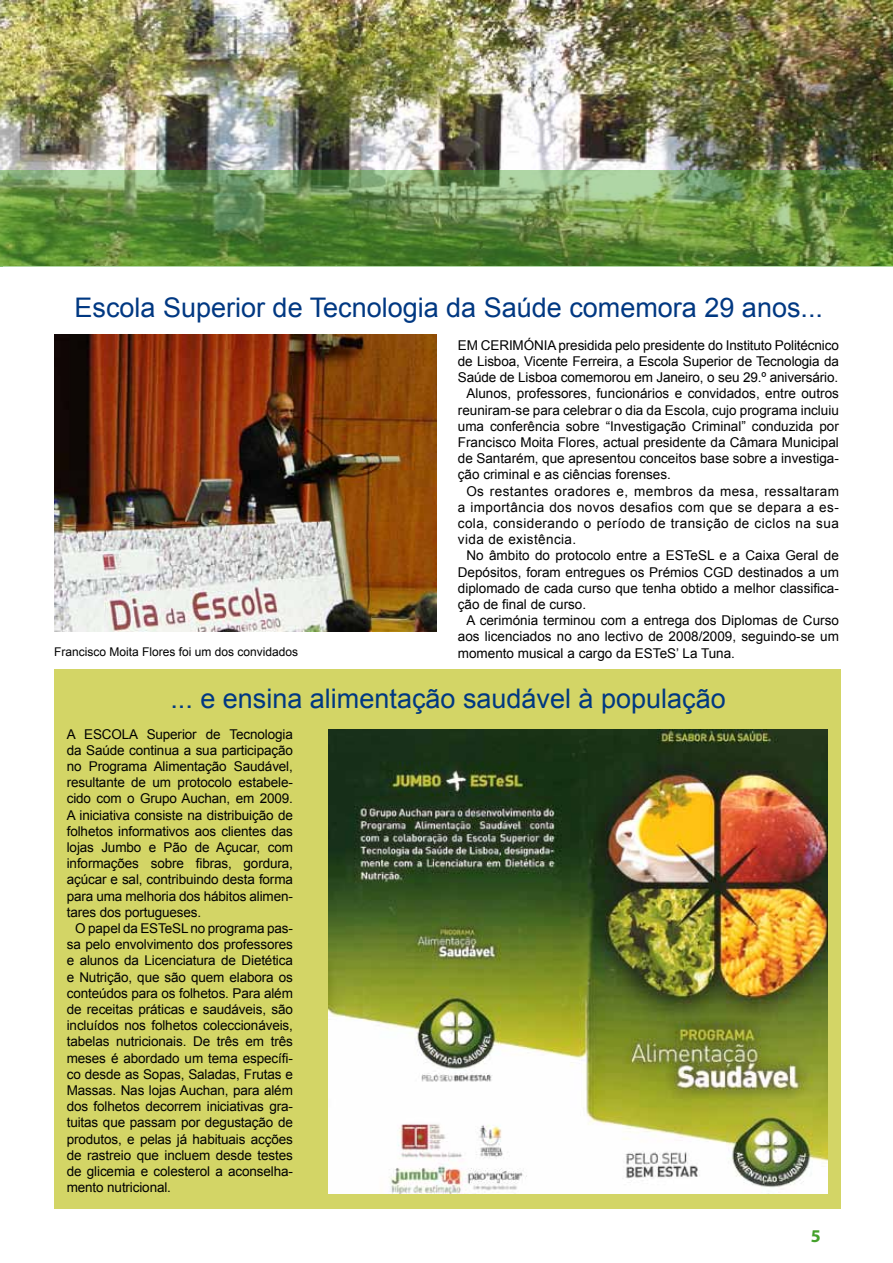
<style>
.page{position:relative;width:893px;height:1263px;background:#fff}
.page>*{position:absolute;margin:0;border:0;box-sizing:border-box;transform-origin:0 0}
.t1{font:27px "Arial";color:#003882}
.t2{font:700 18px "Myriad Pro";color:#44a12b}
.t3{font:13.5px/16.2px "Arial";color:#000;text-align:justify}
.t4{font:13.5px "Arial";letter-spacing:.03em;color:#000}
.t5{font:12px "Arial";color:#000}
</style>
<div class="page">
<img style="left:0;top:0;width:893px;height:170px">
<svg style="left:0;top:170px;width:893px;height:96px;background:#658f46"></svg>
<div style="left:54px;top:670px;width:787px;height:539px;background:#d3d566"></div>
<img style="left:329px;top:729px;width:499px;height:464px">
<img style="left:54px;top:334px;width:383px;height:297px">
<h1 class="t1" style="left:75px;top:290px;width:750px">Escola Superior de Tecnologia da Saúde comemora 29 anos...</h1>
<p class="t5" style="left:54px;top:644px;width:246px">Francisco Moita Flores foi um dos convidados</p>
<p class="t3" style="left:458px;top:337px;width:383px">EM CERIMÓNIA presidida pelo presidente do Instituto Politécnico</p>
<p class="t3" style="left:458px;top:353px;width:382px">de Lisboa, Vicente Ferreira, a Escola Superior de Tecnologia da</p>
<p class="t3" style="left:458px;top:369px;width:382px">Saúde de Lisboa comemorou em Janeiro, o seu 29.º aniversário.</p>
<p class="t3" style="left:466px;top:386px;width:374px">Alunos, professores, funcionários e convidados, entre outros</p>
<p class="t3" style="left:458px;top:402px;width:383px">reuniram-se para celebrar o dia da Escola, cujo programa incluiu</p>
<p class="t3" style="left:458px;top:418px;width:383px">uma conferência sobre “Investigação Criminal” conduzida por</p>
<p class="t3" style="left:458px;top:434px;width:383px">Francisco Moita Flores, actual presidente da Câmara Municipal</p>
<p class="t3" style="left:458px;top:450px;width:383px">de Santarém, que apresentou conceitos base sobre a investiga-</p>
<p class="t3" style="left:458px;top:467px;width:215px">ção criminal e as ciências forenses.</p>
<p class="t4" style="left:466px;top:482px;width:374px">Os restantes oradores e, membros da mesa, ressaltaram</p>
<p class="t4" style="left:458px;top:498px;width:383px">a importância dos novos desafios com que se depara a es-</p>
<p class="t4" style="left:458px;top:514px;width:382px">cola, considerando o período de transição de ciclos na sua</p>
<p class="t4" style="left:458px;top:531px;width:120px">vida de existência.</p>
<p class="t3" style="left:466px;top:548px;width:374px">No âmbito do protocolo entre a ESTeSL e a Caixa Geral de</p>
<p class="t3" style="left:458px;top:564px;width:383px">Depósitos, foram entregues os Prémios CGD destinados a um</p>
<p class="t3" style="left:458px;top:580px;width:383px">diplomado de cada curso que tenha obtido a melhor classifica-</p>
<p class="t3" style="left:458px;top:596px;width:130px">ção de final de curso.</p>
<p class="t3" style="left:466px;top:612px;width:374px">A cerimónia terminou com a entrega dos Diplomas de Curso</p>
<p class="t3" style="left:458px;top:629px;width:383px">aos licenciados no ano lectivo de 2008/2009, seguindo-se um</p>
<p class="t3" style="left:458px;top:645px;width:279px">momento musical a cargo da ESTeS’ La Tuna.</p>
<h1 class="t1" style="left:170px;top:681px;width:557px">... e ensina alimentação saudável à população</h1>
<p class="t3" style="left:67px;top:726px;width:228px">A ESCOLA Superior de Tecnologia da Saúde continua a sua participação no Programa Alimentação Saudável, resultante de um protocolo estabele&shy;cido com o Grupo Auchan, em 2009.<br>A iniciativa consiste na distribuição de folhetos informativos aos clientes das lojas Jumbo e Pão de Açucar, com informações sobre fibras, gordura, açúcar e sal, contribuindo desta forma para uma melhoria dos hábitos alimen&shy;tares dos portugueses.</p>
<p class="t3" style="left:67px;top:920px;width:228px;text-indent:9px">O papel da ESTeSL no programa pas&shy;sa pelo envolvimento dos professores e alunos da Licenciatura de Dietética e Nutrição, que são quem elabora os conteúdos para os folhetos. Para além de receitas práticas e saudáveis, são incluídos nos folhetos coleccionáveis, tabelas nutricionais. De três em três meses é abordado um tema específi&shy;co desde as Sopas, Saladas, Frutas e Massas. Nas lojas Auchan, para além dos folhetos decorrem iniciativas gra&shy;tuitas que passam por degustação de produtos, e pelas já habituais acções de rastreio que incluem desde testes de glicemia e colesterol a aconselha&shy;mento nutricional.</p>
<h2 class="t2" style="left:811px;top:1224px;width:11px">5</h2>
</div>
